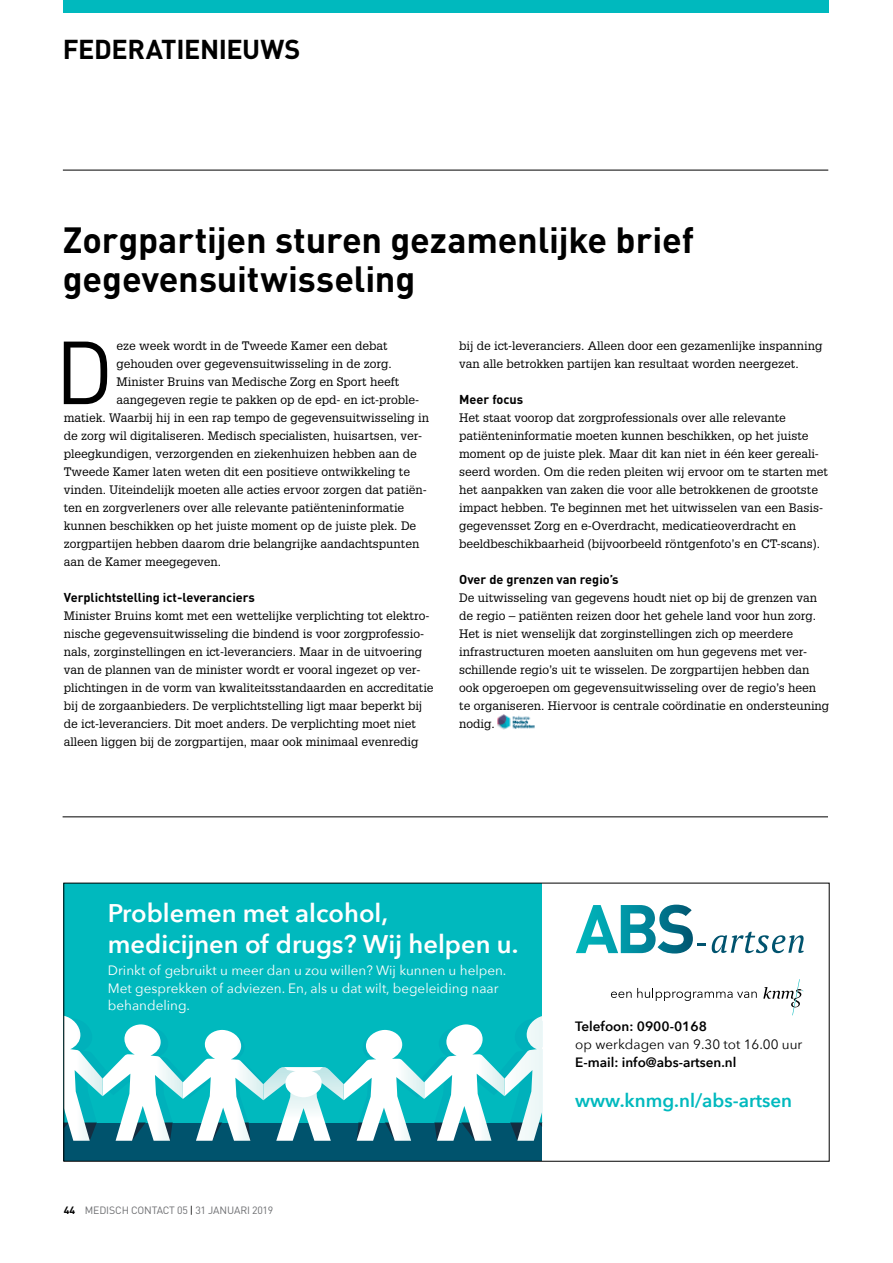
<style>
.page{position:relative;width:893px;height:1263px;background:#fff}
.page>*{position:absolute;margin:0;border:0;box-sizing:border-box;transform-origin:0 0}
.t1{font:87.9px "DINOT";color:#000}
.t2{font:700 36px/39px "DINOT";letter-spacing:-.005em;color:#000}
.t3{font:700 27px "DINOT";letter-spacing:-.015em;color:#000}
.t4{font:600 25.5px/30.6px "Avenir Next";color:#fff}
.t5{font:600 18.75px "Avenir Next";color:#00b9be}
.t6{font:13.5px/17.2px "Avenir Next";color:#fff}
.t7{font:600 13.5px "Avenir Next";color:#000}
.t8{font:13.5px "Avenir Next";color:#000}
.t9{font:700 12.75px "DINOT";color:#000}
.t10{font:12px/18px "Glypha LT Std";color:#000}
.t11{font:10.5px "DINOT";letter-spacing:-.015em;color:#6d6e71}
.s1{font-weight:700;color:#000}
.s2{color:#000}
</style>
<div class="page">
<div style="left:64px;top:0;width:765px;height:13px;background:#00b9be"></div>
<hr style="left:63px;top:170px;width:765px;height:1px;background:#000">
<hr style="left:63px;top:816px;width:765px;height:1px;background:#000">
<img style="left:497px;top:714px;width:38px;height:16px">
<div style="left:64px;top:1122px;width:478px;height:39px;background:#00536d"></div>
<div style="left:64px;top:883px;width:478px;height:239px;background:#00b9be"></div>
<svg style="left:66px;top:1016px;width:476px;height:125px"></svg>
<svg style="left:763px;top:979px;width:41px;height:36px"></svg>
<svg style="left:611px;top:988px;width:146px;height:13px"></svg>
<svg style="left:712px;top:931px;width:92px;height:22px"></svg>
<svg style="left:576px;top:905px;width:130px;height:48px"></svg>
<h3 class="t3" style="left:63px;top:32px;width:239px">FEDERATIENIEUWS</h3>
<h2 class="t2" style="left:63px;top:219px;width:633px">Zorgpartijen sturen gezamenlijke brief gegevensuitwisseling</h2>
<h1 class="t1" style="left:55px;top:317px;width:61px">D</h1>
<p class="t10" style="left:116px;top:337px;width:272px">eze week wordt in de Tweede Kamer een debat</p>
<p class="t10" style="left:116px;top:355px;width:277px">gehouden over gegevensuitwisseling in de zorg.</p>
<p class="t10" style="left:116px;top:373px;width:284px">Minister Bruins van Medische Zorg en Sport heeft</p>
<p class="t10" style="left:116px;top:391px;width:304px">aangegeven regie te pakken op de epd- en ict-proble-</p>
<p class="t10" style="left:64px;top:409px;width:367px">matiek. Waarbij hij in een rap tempo de gegevensuitwisseling in</p>
<p class="t10" style="left:64px;top:427px;width:360px">de zorg wil digitaliseren. Medisch specialisten, huisartsen, ver-</p>
<p class="t10" style="left:64px;top:445px;width:354px">pleegkundigen, verzorgenden en ziekenhuizen hebben aan de</p>
<p class="t10" style="left:64px;top:463px;width:348px">Tweede Kamer laten weten dit een positieve ontwikkeling te</p>
<p class="t10" style="left:64px;top:481px;width:365px">vinden. Uiteindelijk moeten alle acties ervoor zorgen dat patiën-</p>
<p class="t10" style="left:64px;top:499px;width:342px">ten en zorgverleners over alle relevante patiënteninformatie</p>
<p class="t10" style="left:64px;top:517px;width:354px">kunnen beschikken op het juiste moment op de juiste plek. De</p>
<p class="t10" style="left:64px;top:535px;width:357px">zorgpartijen hebben daarom drie belangrijke aandachtspunten</p>
<p class="t10" style="left:64px;top:553px;width:159px">aan de Kamer meegegeven.</p>
<p class="t9" style="left:64px;top:589px;width:193px">Verplichtstelling ict-leveranciers</p>
<p class="t10" style="left:64px;top:607px;width:371px">Minister Bruins komt met een wettelijke verplichting tot elektro&shy;nische gegevensuitwisseling die bindend is voor zorgprofessio&shy;nals, zorginstellingen en ict-leveranciers. Maar in de uitvoering van de plannen van de minister wordt er vooral ingezet op ver&shy;plichtingen in de vorm van kwaliteitsstandaarden en accreditatie bij de zorgaanbieders. De verplichtstelling ligt maar beperkt bij de ict-leveranciers. Dit moet anders. De verplichting moet niet alleen liggen bij de zorgpartijen, maar ook minimaal evenredig</p>
<p class="t10" style="left:459px;top:337px;width:365px">bij de ict-leveranciers. Alleen door een gezamenlijke inspanning van alle betrokken partijen kan resultaat worden neergezet.</p>
<p class="t9" style="left:459px;top:391px;width:65px">Meer focus</p>
<p class="t10" style="left:459px;top:409px;width:370px">Het staat voorop dat zorgprofessionals over alle relevante patiënteninformatie moeten kunnen beschikken, op het juiste moment op de juiste plek. Maar dit kan niet in één keer gereali&shy;seerd worden. Om die reden pleiten wij ervoor om te starten met het aanpakken van zaken die voor alle betrokkenen de grootste impact hebben. Te beginnen met het uitwisselen van een Basis&shy;gegevensset Zorg en e-Overdracht, medicatieoverdracht en beeldbeschikbaarheid (bijvoorbeeld röntgenfoto’s en CT-scans).</p>
<p class="t9" style="left:459px;top:571px;width:161px">Over de grenzen van regio’s</p>
<p class="t10" style="left:459px;top:589px;width:371px">De uitwisseling van gegevens houdt niet op bij de grenzen van de regio – patiënten reizen door het gehele land voor hun zorg.<br>Het is niet wenselijk dat zorginstellingen zich op meerdere infrastructuren moeten aansluiten om hun gegevens met ver&shy;schillende regio’s uit te wisselen. De zorgpartijen hebben dan ook opgeroepen om gegevensuitwisseling over de regio’s heen te organiseren. Hiervoor is centrale coördinatie en ondersteuning nodig.</p>
<h3 class="t4" style="left:108px;top:897px;width:412px">Problemen met alcohol, medicĳnen of drugs? Wĳ helpen u.</h3>
<p class="t6" style="left:108px;top:961px;width:400px">Drinkt of gebruikt u meer dan u zou willen? Wĳ kunnen u helpen.<br>Met gesprekken of adviezen. En, als u dat wilt, begeleiding naar behandeling.</p>
<p class="t11" style="left:64px;top:1204px;width:211px"><span class="s1">44</span> MEDISCH CONTACT 05 <span class="s2">|</span> 31 JANUARI 2019</p>
<p class="t7" style="left:575px;top:1015px;width:133px">Telefoon: 0900-0168</p>
<p class="t8" style="left:575px;top:1033px;width:229px">op werkdagen van 9.30 tot 16.00 uur</p>
<p class="t7" style="left:575px;top:1051px;width:163px">E-mail: info@abs-artsen.nl</p>
<h3 class="t5" style="left:575px;top:1085px;width:218px">www.knmg.nl/abs-artsen</h3>
</div>
